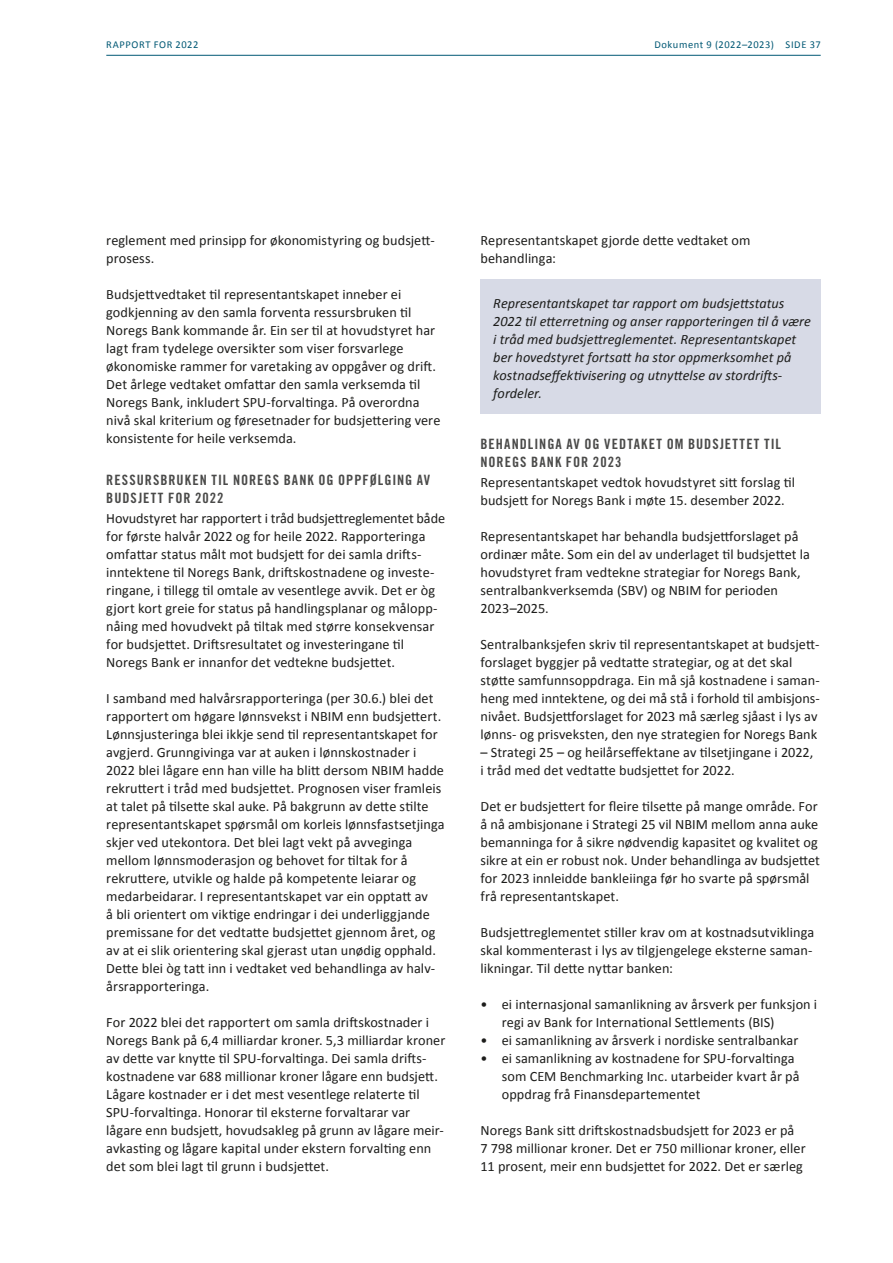
<style>
.page{position:relative;width:893px;height:1263px;background:#fff}
.page>*{position:absolute;margin:0;border:0;box-sizing:border-box;transform-origin:0 0}
.Brtekst{font:14.25px/18px "Calibri";letter-spacing:.005em;color:#1d1d1b}
.Brtekst_shadingboks{font:italic 14.25px/18px "Calibri";color:#1d1d1b}
.Mellomtittel_2{font:14.25px/18px "Trade Gothic LT Std Bd Cn 20";letter-spacing:.075em;color:#4a4a49}
.t1{font:10.5px "Calibri";letter-spacing:.055em;color:#005874}
</style>
<div class="page">
<hr style="left:106px;top:55px;width:715px;height:1px;background:#005874">
<div style="left:480px;top:280px;width:341px;height:134px;background:#d7dae6"></div>
<p class="t1" style="left:106px;top:38px;width:94px">RAPPORT FOR 2022</p>
<p class="t1" style="left:654px;top:38px;width:168px">Dokument 9 (2022–2023) SIDE 37</p>
<p class="Brtekst" style="left:106px;top:231px;width:330px">reglement med prinsipp for økonomistyring og budsjett&shy;prosess.</p>
<p class="Brtekst" style="left:106px;top:285px;width:336px">Budsjettvedtaket til representantskapet inneber ei godkjenning av den samla forventa ressursbruken til Noregs Bank kommande år. Ein ser til at hovudstyret har lagt fram tydelege oversikter som viser forsvarlege økonomiske rammer for varetaking av oppgåver og drift.<br>Det årlege vedtaket omfattar den samla verksemda til Noregs Bank, inkludert SPU-forvaltinga. På overordna nivå skal kriterium og føresetnader for budsjettering vere konsistente for heile verksemda.</p>
<h3 class="Mellomtittel_2" style="left:106px;top:470px;width:325px">RESSURSBRUKEN TIL NOREGS BANK OG OPPFØLGING AV<br>BUDSJETT FOR 2022</h3>
<p class="Brtekst" style="left:106px;top:509px;width:340px">Hovudstyret har rapportert i tråd budsjettreglementet både for første halvår 2022 og for heile 2022. Rapporteringa omfattar status målt mot budsjett for dei samla drifts&shy;inntektene til Noregs Bank, driftskostnadene og investe&shy;ringane, i tillegg til omtale av vesentlege avvik. Det er òg gjort kort greie for status på handlingsplanar og målopp&shy;nåing med hovudvekt på tiltak med større konsekvensar for budsjettet. Driftsresultatet og investeringane til Noregs Bank er innanfor det vedtekne budsjettet.</p>
<p class="Brtekst" style="left:106px;top:689px;width:340px">I samband med halvårsrapporteringa (per 30.6.) blei det rapportert om høgare lønnsvekst i NBIM enn budsjettert.<br>Lønnsjusteringa blei ikkje send til representantskapet for avgjerd. Grunngivinga var at auken i lønnskostnader i 2022 blei lågare enn han ville ha blitt dersom NBIM hadde rekruttert i tråd med budsjettet. Prognosen viser framleis at talet på tilsette skal auke. På bakgrunn av dette stilte representantskapet spørsmål om korleis lønnsfastsetjinga skjer ved utekontora. Det blei lagt vekt på avveginga mellom lønnsmoderasjon og behovet for tiltak for å rekruttere, utvikle og halde på kompetente leiarar og medarbeidarar. I representantskapet var ein opptatt av<br>å bli orientert om viktige endringar i dei underliggjande premissane for det vedtatte budsjettet gjennom året, og av at ei slik orientering skal gjerast utan unødig opphald.<br>Dette blei òg tatt inn i vedtaket ved behandlinga av halv&shy;årsrapporteringa.</p>
<p class="Brtekst" style="left:106px;top:1013px;width:341px">For 2022 blei det rapportert om samla driftskostnader i Noregs Bank på 6,4 milliardar kroner. 5,3 milliardar kroner av dette var knytte til SPU-forvaltinga. Dei samla drifts&shy;kostnadene var 688 millionar kroner lågare enn budsjett.<br>Lågare kostnader er i det mest vesentlege relaterte til SPU-forvaltinga. Honorar til eksterne forvaltarar var lågare enn budsjett, hovudsakleg på grunn av lågare meir&shy;avkasting og lågare kapital under ekstern forvalting enn det som blei lagt til grunn i budsjettet.</p>
<p class="Brtekst" style="left:480px;top:231px;width:272px">Representantskapet gjorde dette vedtaket om behandlinga:</p>
<p class="Brtekst_shadingboks" style="left:493px;top:293px;width:319px">Representantskapet tar rapport om budsjettstatus 2022 til etterretning og anser rapporteringen til å være i tråd med budsjettreglementet. Representantskapet ber hovedstyret fortsatt ha stor oppmerksomhet på kostnadseffektivisering og utnyttelse av stordrifts&shy;fordeler.</p>
<h3 class="Mellomtittel_2" style="left:480px;top:434px;width:302px">BEHANDLINGA AV OG VEDTAKET OM BUDSJETTET TIL<br>NOREGS BANK FOR 2023</h3>
<p class="Brtekst" style="left:480px;top:473px;width:316px">Representantskapet vedtok hovudstyret sitt forslag til budsjett for Noregs Bank i møte 15. desember 2022.</p>
<p class="Brtekst" style="left:480px;top:527px;width:331px">Representantskapet har behandla budsjettforslaget på ordinær måte. Som ein del av underlaget til budsjettet la hovudstyret fram vedtekne strategiar for Noregs Bank, sentralbankverksemda (SBV) og NBIM for perioden 2023–2025.</p>
<p class="Brtekst" style="left:480px;top:635px;width:341px">Sentralbanksjefen skriv til representantskapet at budsjett&shy;forslaget byggjer på vedtatte strategiar, og at det skal støtte samfunnsoppdraga. Ein må sjå kostnadene i saman&shy;heng med inntektene, og dei må stå i forhold til ambisjons&shy;nivået. Budsjettforslaget for 2023 må særleg sjåast i lys av lønns- og prisveksten, den nye strategien for Noregs Bank</p>
<p class="Brtekst" style="left:480px;top:743px;width:334px">– Strategi 25 – og heilårseffektane av tilsetjingane i 2022, i tråd med det vedtatte budsjettet for 2022.</p>
<p class="Brtekst" style="left:480px;top:797px;width:341px">Det er budsjettert for fleire tilsette på mange område. For å nå ambisjonane i Strategi 25 vil NBIM mellom anna auke bemanninga for å sikre nødvendig kapasitet og kvalitet og sikre at ein er robust nok. Under behandlinga av budsjettet for 2023 innleidde bankleiinga før ho svarte på spørsmål frå representantskapet.</p>
<p class="Brtekst" style="left:480px;top:923px;width:335px">Budsjettreglementet stiller krav om at kostnadsutviklinga skal kommenterast i lys av tilgjengelege eksterne saman&shy;likningar. Til dette nyttar banken:</p>
<p class="Brtekst" style="left:502px;top:995px;width:317px;text-indent:-21px">• ei internasjonal samanlikning av årsverk per funksjon i regi av Bank for International Settlements (BIS)</p>
<p class="Brtekst" style="left:480px;top:1031px;width:319px">• ei samanlikning av årsverk i nordiske sentralbankar</p>
<p class="Brtekst" style="left:502px;top:1049px;width:299px;text-indent:-21px">• ei samanlikning av kostnadene for SPU-forvaltinga som CEM Benchmarking Inc. utarbeider kvart år på oppdrag frå Finansdepartementet</p>
<p class="Brtekst" style="left:480px;top:1121px;width:327px">Noregs Bank sitt driftskostnadsbudsjett for 2023 er på<br>7 798 millionar kroner. Det er 750 millionar kroner, eller<br>11 prosent, meir enn budsjettet for 2022. Det er særleg</p>
</div>
